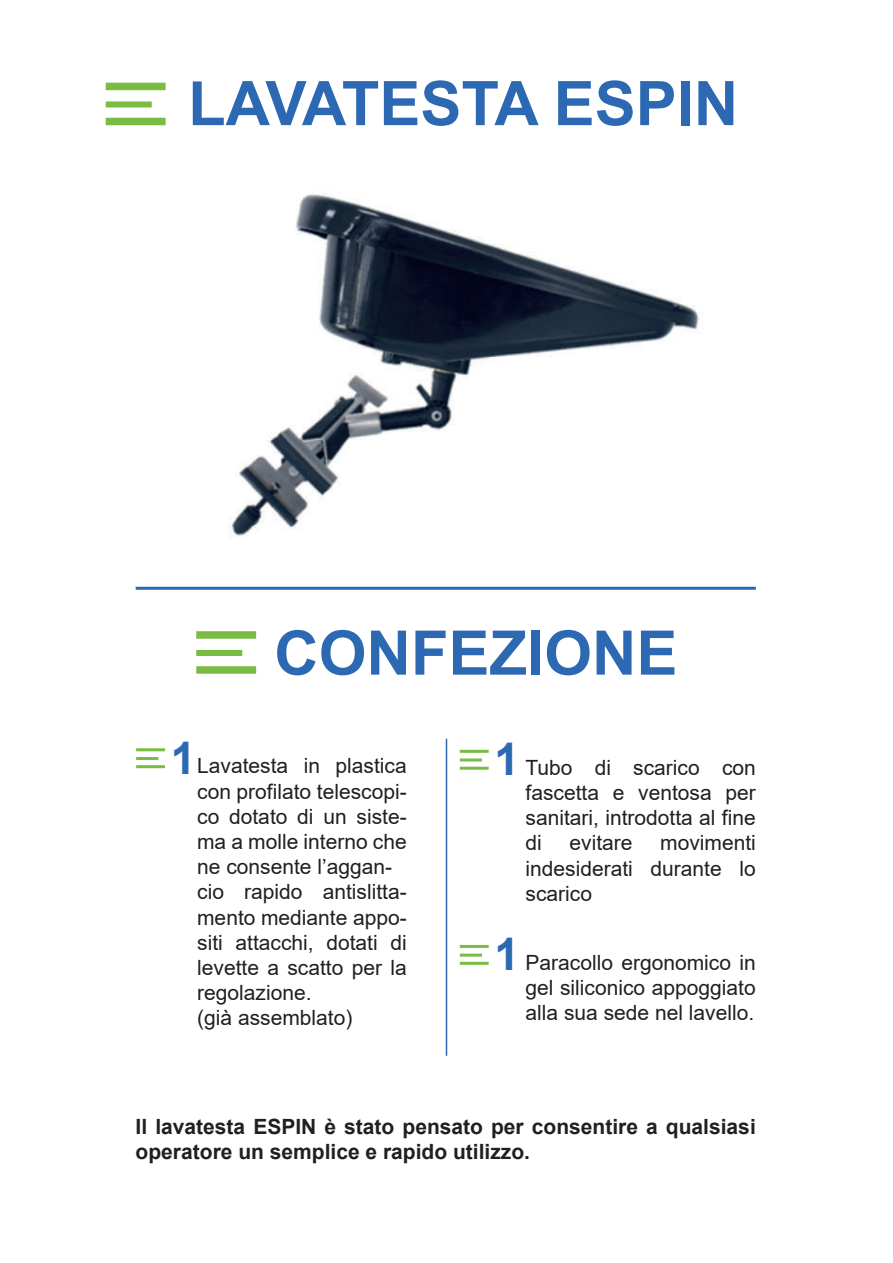
<style>
.page{position:relative;width:893px;height:1263px;background:#fff}
.page>*{position:absolute;margin:0;border:0;box-sizing:border-box;transform-origin:0 0}
.t1{font:700 61.5px "Arial";color:#2d68b3}
.t2{font:700 45px "Arial";color:#2d68b3}
.t3{font:21px/25.2px "Arial";color:#231f20;text-align:justify}
.t4{font:700 21px/25.2px "Arial";color:#231f20}
</style>
<div class="page">
<img style="left:229px;top:194px;width:471px;height:342px">
<div style="left:106px;top:83px;width:60px;height:7px;background:#78bd42"></div>
<div style="left:106px;top:118px;width:60px;height:7px;background:#78bd42"></div>
<div style="left:106px;top:101px;width:46px;height:6px;background:#78bd42"></div>
<hr style="left:136px;top:587px;width:620px;height:3px;background:#2d68b3">
<div style="left:196px;top:631px;width:60px;height:8px;background:#78bd42"></div>
<div style="left:196px;top:666px;width:60px;height:8px;background:#78bd42"></div>
<div style="left:196px;top:650px;width:46px;height:6px;background:#78bd42"></div>
<hr style="left:446px;top:739px;width:1px;height:317px;background:#2d68b3">
<hr style="left:136px;top:748px;width:29px;height:3px;background:#78bd42">
<hr style="left:136px;top:765px;width:29px;height:3px;background:#78bd42">
<hr style="left:136px;top:757px;width:22px;height:3px;background:#78bd42">
<hr style="left:460px;top:750px;width:29px;height:3px;background:#78bd42">
<hr style="left:460px;top:767px;width:29px;height:3px;background:#78bd42">
<hr style="left:460px;top:758px;width:22px;height:3px;background:#78bd42">
<hr style="left:460px;top:945px;width:29px;height:3px;background:#78bd42">
<hr style="left:460px;top:962px;width:29px;height:3px;background:#78bd42">
<hr style="left:460px;top:953px;width:22px;height:3px;background:#78bd42">
<h1 class="t1" style="left:188px;top:60px;width:552px">LAVATESTA ESPIN</h1>
<h1 class="t1" style="left:274px;top:610px;width:405px">CONFEZIONE</h1>
<h2 class="t2" style="left:171px;top:726px;width:27px">1</h2>
<h2 class="t2" style="left:494px;top:727px;width:27px">1</h2>
<p class="t3" style="left:197px;top:753px;width:211px;text-align:left">Lavatesta in plastica con profilato telescopi&shy;co dotato di un siste&shy;ma a molle interno che ne consente l’aggan&shy;cio rapido antislitta&shy;mento mediante appo&shy;siti attacchi, dotati di levette a scatto per la regolazione.<br>(già assemblato)</p>
<p class="t3" style="left:525px;top:755px;width:232px">Tubo di scarico con fascetta e ventosa per sanitari, introdotta al fine di</p>
<p class="t3" style="left:525px;top:830px;width:232px;text-indent:135px">movimenti indesiderati durante lo scarico</p>
<p class="t3" style="left:569px;top:830px;width:65px">evitare</p>
<h2 class="t2" style="left:494px;top:923px;width:27px">1</h2>
<p class="t3" style="left:525px;top:949px;width:232px">Paracollo ergonomico in gel siliconico appoggiato alla sua sede nel lavello.</p>
<p class="t4" style="left:136px;top:1114px;width:622px">Il lavatesta ESPIN è stato pensato per consentire a qualsiasi operatore un semplice e rapido utilizzo.</p>
</div>
